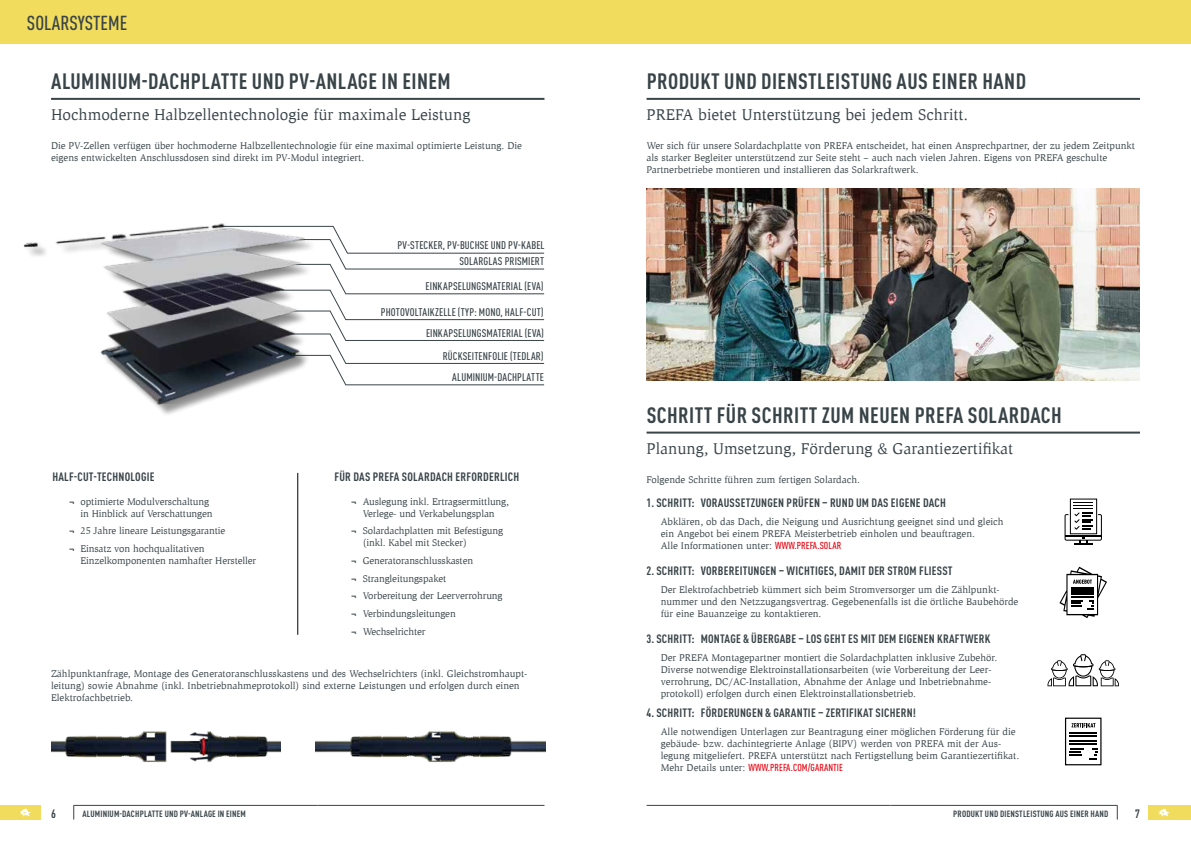
<style>
.page{position:relative;width:1191px;height:842px;background:#fff}
.page>*{position:absolute;margin:0;border:0;box-sizing:border-box;transform-origin:0 0}
.t1{font:700 condensed 22px "DIN Pro";letter-spacing:.02em;color:#394448}
.t2{font:500 condensed 20px "DIN Pro";color:#394448}
.t3{font:16px "Slimbach Pro";color:#394448}
.t4{font:700 condensed 12px "DIN Pro";letter-spacing:.02em;color:#394448}
.t5{font:500 condensed 11px/15.9px "DIN Pro";letter-spacing:.01em;color:#394448;text-align:right}
.t6{font:10px/12px "Slimbach Pro";color:#394448}
.t7{font:500 condensed 10px "DIN Pro";letter-spacing:.01em;color:#e30613}
.t8{font:700 condensed 9px "DIN Pro";letter-spacing:.02em;color:#394448}
.s1{font-family:"DIN Pro";font-weight:500}
.s2{font-family:"DIN Pro";font-weight:500;font-stretch:condensed;color:#e30613}
.s3{font-family:"Slimbach Pro";font-weight:400;font-stretch:normal;color:#394448}
</style>
<div class="page">
<div style="left:0;top:805px;width:41px;height:15px;background:#f1dc5e"></div>
<svg style="left:20px;top:809px;width:10px;height:7px"></svg>
<div style="left:1148px;top:805px;width:43px;height:15px;background:#f1dc5e"></div>
<svg style="left:1158px;top:809px;width:11px;height:7px"></svg>
<hr style="left:646px;top:805px;width:244px;height:1px;background:#394448">
<hr style="left:890px;top:805px;width:227px;height:1px;background:#394448">
<svg style="left:1117px;top:806px;width:1px;height:13px"></svg>
<hr style="left:73px;top:805px;width:244px;height:1px;background:#394448">
<svg style="left:73px;top:806px;width:1px;height:13px"></svg>
<hr style="left:317px;top:805px;width:227px;height:1px;background:#394448">
<div style="left:0;top:0;width:1191px;height:44px;background:#f1dc5e"></div>
<img style="left:646px;top:189px;width:494px;height:192px">
<hr style="left:646px;top:98px;width:494px;height:2px;background:#394448">
<hr style="left:51px;top:98px;width:493px;height:2px;background:#394448">
<svg style="left:316px;top:226px;width:228px;height:159px"></svg>
<div style="left:26px;top:226px;width:290px;height:190px;background:#000;opacity:.4"></div>
<img style="left:23px;top:223px;width:286px;height:185px">
<img style="left:51px;top:731px;width:229px;height:31px">
<img style="left:316px;top:731px;width:229px;height:31px">
<hr style="left:297px;top:473px;width:1px;height:162px;background:#000">
<hr style="left:646px;top:432px;width:494px;height:2px;background:#394448">
<svg style="left:1064px;top:502px;width:38px;height:43px"></svg>
<div style="left:1070px;top:499px;width:27px;height:35px;border:1px solid #000"></div>
<svg style="left:1059px;top:567px;width:48px;height:51px"></svg>
<svg style="left:1047px;top:654px;width:72px;height:32px"></svg>
<svg style="left:1065px;top:717px;width:37px;height:49px"></svg>
<h2 class="t2" style="left:27px;top:11px;width:102px">SOLARSYSTEME</h2>
<h1 class="t1" style="left:51px;top:70px;width:401px">ALUMINIUM-DACHPLATTE UND PV-ANLAGE IN EINEM</h1>
<h3 class="t3" style="left:51px;top:106px;width:421px">Hochmoderne Halbzellentechnologie für maximale Leistung</h3>
<p class="t6" style="left:51px;top:140px;width:472px">Die PV-Zellen verfügen über hochmoderne Halbzellentechnologie für eine maximal optimierte Leistung. Die eigens entwickelten Anschlussdosen sind direkt im PV-Modul integriert.</p>
<p class="t4" style="left:52px;top:471px;width:104px">HALF-CUT-TECHNOLOGIE</p>
<p class="t6" style="left:81px;top:496px;width:134px;text-indent:-11px"><span class="s1">¬</span> optimierte Modulverschaltung in Hinblick auf Verschattungen</p>
<p class="t6" style="left:69px;top:522px;width:158px;line-height:17.7px"><span class="s1">¬</span> 25 Jahre lineare Leistungsgarantie <span class="s1">¬</span> Einsatz von hochqualitativen</p>
<p class="t6" style="left:81px;top:555px;width:177px">Einzelkomponenten namhafter Hersteller</p>
<p class="t5" style="left:397px;top:238px;width:148px">PV-STECKER, PV-BUCHSE UND PV-KABEL<br>SOLARGLAS PRISMIERT</p>
<p class="t5" style="left:425px;top:278px;width:119px">EINKAPSELUNGSMATERIAL (EVA)</p>
<p class="t5" style="left:381px;top:302px;width:165px;line-height:20.8px">PHOTOVOLTAIKZELLE (TYP: MONO, HALF-CUT)<br>EINKAPSELUNGSMATERIAL (EVA)</p>
<p class="t5" style="left:443px;top:345px;width:103px;line-height:21.4px">RÜCKSEITENFOLIE (TEDLAR)<br>ALUMINIUM-DACHPLATTE</p>
<p class="t4" style="left:334px;top:471px;width:186px">FÜR DAS PREFA SOLARDACH ERFORDERLICH</p>
<p class="t6" style="left:351px;top:496px;width:159px;text-align:center"><span class="s1">¬</span> Auslegung inkl. Ertragsermittlung,<br>Verlege- und Verkabelungsplan</p>
<p class="t6" style="left:363px;top:525px;width:142px;text-indent:-11px"><span class="s1">¬</span> Solardachplatten mit Befestigung (inkl. Kabel mit Stecker)</p>
<p class="t6" style="left:351px;top:552px;width:153px;line-height:17.7px"><span class="s1">¬</span> Generatoranschlusskasten<br><span class="s1">¬</span> Strangleitungspaket<br><span class="s1">¬</span> Vorbereitung der Leerverrohrung <span class="s1">¬</span> Verbindungsleitungen<br><span class="s1">¬</span> Wechselrichter</p>
<p class="t6" style="left:51px;top:667px;width:478px">Zählpunktanfrage, Montage des Generatoranschlusskastens und des Wechselrichters (inkl. Gleichstromhaupt&shy;leitung) sowie Abnahme (inkl. Inbetriebnahmeprotokoll) sind externe Leistungen und erfolgen durch einen<br>Elektrofachbetrieb.</p>
<h1 class="t1" style="left:647px;top:70px;width:381px">PRODUKT UND DIENSTLEISTUNG AUS EINER HAND</h1>
<h3 class="t3" style="left:646px;top:106px;width:323px">PREFA bietet Unterstützung bei jedem Schritt.</h3>
<p class="t6" style="left:646px;top:140px;width:490px">Wer sich für unsere Solardachplatte von PREFA entscheidet, hat einen Ansprechpartner, der zu jedem Zeitpunkt als starker Begleiter unterstützend zur Seite steht – auch nach vielen Jahren. Eigens von PREFA geschulte<br>Partnerbetriebe montieren und installieren das Solarkraftwerk.</p>
<h1 class="t1" style="left:647px;top:404px;width:416px">SCHRITT FÜR SCHRITT ZUM NEUEN PREFA SOLARDACH</h1>
<h3 class="t3" style="left:646px;top:440px;width:368px">Planung, Umsetzung, Förderung &amp; Garantiezertifikat</h3>
<p class="t6" style="left:646px;top:473px;width:215px">Folgende Schritte führen zum fertigen Solardach.</p>
<p class="t4" style="left:646px;top:497px;width:301px">1. SCHRITT: VORAUSSETZUNGEN PRÜFEN – RUND UM DAS EIGENE DACH</p>
<p class="t6" style="left:660px;top:515px;width:344px">Abklären, ob das Dach, die Neigung und Ausrichtung geeignet sind und gleich ein Angebot bei einem PREFA Meisterbetrieb einholen und beauftragen.<br>Alle Informationen unter: <span class="s2">WWW.PREFA.SOLAR</span></p>
<p class="t4" style="left:646px;top:565px;width:308px">2. SCHRITT: VORBEREITUNGEN – WICHTIGES, DAMIT DER STROM FLIESST</p>
<p class="t6" style="left:660px;top:584px;width:359px">Der Elektrofachbetrieb kümmert sich beim Stromversorger um die Zählpunkt&shy;nummer und den Netzzugangsvertrag. Gegebenenfalls ist die örtliche Baubehörde für eine Bauanzeige zu kontaktieren.</p>
<p class="t4" style="left:646px;top:633px;width:345px">3. SCHRITT: MONTAGE &amp; ÜBERGABE – LOS GEHT ES MIT DEM EIGENEN KRAFTWERK</p>
<p class="t6" style="left:660px;top:652px;width:338px">Der PREFA Montagepartner montiert die Solardachplatten inklusive Zubehör.<br>Diverse notwendige Elektroinstallationsarbeiten (wie Vorbereitung der Leer&shy;verrohrung, DC/AC-Installation, Abnahme der Anlage und Inbetriebnahme&shy;protokoll) erfolgen durch einen Elektroinstallationsbetrieb.</p>
<p class="t4" style="left:646px;top:707px;width:271px">4. SCHRITT: FÖRDERUNGEN &amp; GARANTIE – ZERTIFIKAT SICHERN!</p>
<p class="t6" style="left:660px;top:726px;width:360px">Alle notwendigen Unterlagen zur Beantragung einer möglichen Förderung für die gebäude- bzw. dachintegrierte Anlage (BIPV) werden von PREFA mit der Aus&shy;legung mitgeliefert. PREFA unterstützt nach Fertigstellung beim Garantiezertifikat.</p>
<p class="t7" style="left:660px;top:762px;width:184px"><span class="s3">Mehr Details unter:</span> WWW.PREFA.COM/GARANTIE</p>
<p class="t4" style="left:51px;top:807px;width:6px">6</p>
<p class="t8" style="left:83px;top:809px;width:165px">ALUMINIUM-DACHPLATTE UND PV-ANLAGE IN EINEM</p>
<p class="t8" style="left:953px;top:809px;width:157px">PRODUKT UND DIENSTLEISTUNG AUS EINER HAND</p>
<p class="t4" style="left:1135px;top:807px;width:6px">7</p>
</div>
